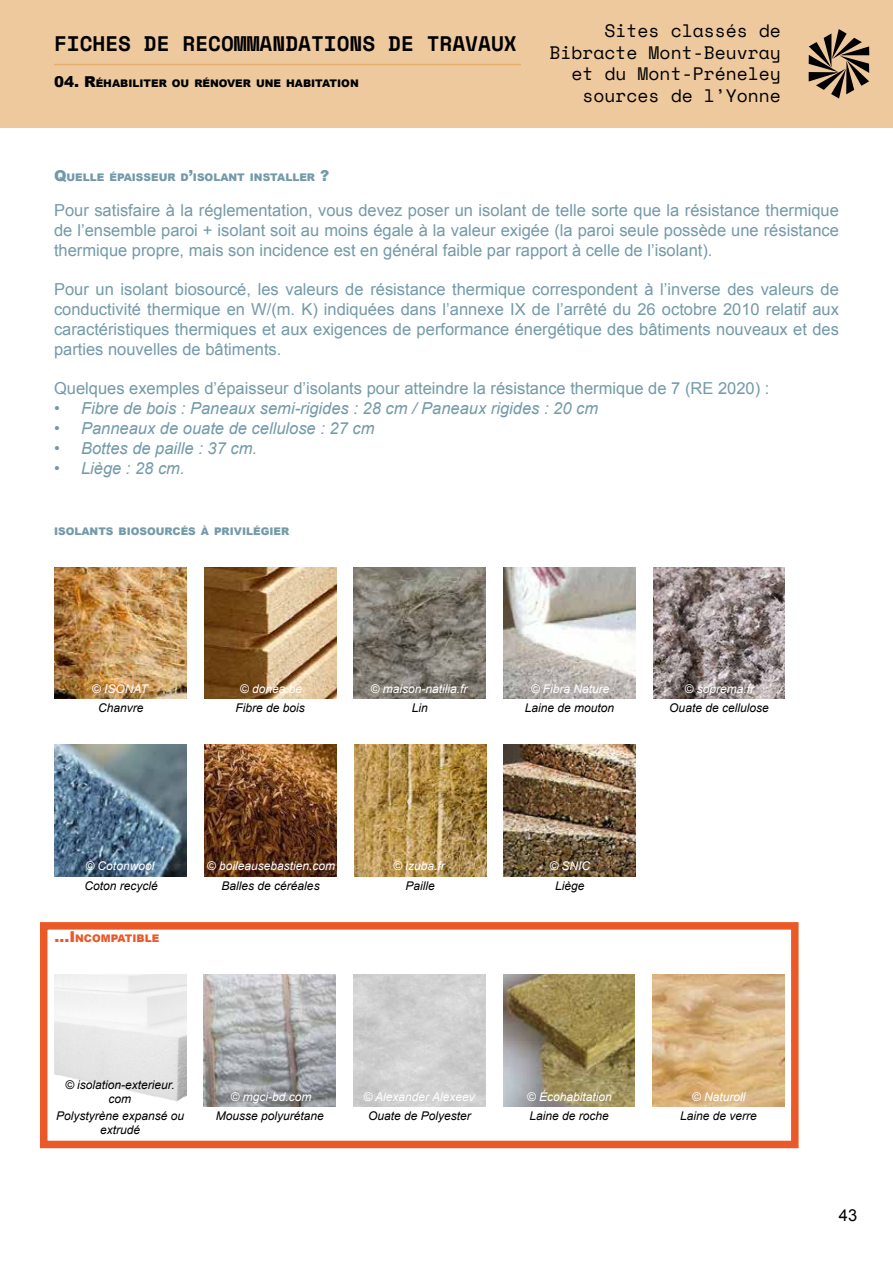
<style>
.page{position:relative;width:893px;height:1263px;background:#fff}
.page>*{position:absolute;margin:0;border:0;box-sizing:border-box;transform-origin:0 0}
.t1{font:700 21px "Space Mono";color:#000}
.t2{font:18px/21.6px "Space Mono";color:#000;text-align:right}
.t3{font:16.5px/19.8px "Arial";color:#739aa8;text-align:justify}
.t4{font:italic 16.5px "Arial";color:#739aa8}
.t5{font:16.5px "Arial";color:#000}
.t6{font:italic 12px/14.4px "Arial";color:#000;text-align:center}
.t7{font:italic 12px "Arial";color:#fff}
.t8{font:900 10.5px "Arial";color:#739aa8}
.t9{font:900 10.5px "Arial";color:#000}
.t10{font:900 10.5px "Arial";color:#ea5927}
.s1{font-size:15px}
</style>
<div class="page">
<div style="left:0;top:0;width:893px;height:128px;background:#eec99e"></div>
<hr style="left:54px;top:64px;width:467px;height:1px;background:#dd933d">
<svg style="left:809px;top:29px;width:60px;height:70px"></svg>
<div style="left:40px;top:922px;width:759px;height:226px;border:8px solid #ea5927"></div>
<img style="left:503px;top:567px;width:132px;height:132px">
<img style="left:653px;top:567px;width:132px;height:132px">
<img style="left:55px;top:745px;width:132px;height:131px">
<img style="left:205px;top:745px;width:132px;height:131px">
<img style="left:354px;top:745px;width:132px;height:131px">
<img style="left:504px;top:745px;width:132px;height:131px">
<img style="left:55px;top:567px;width:132px;height:132px">
<img style="left:204px;top:567px;width:132px;height:132px">
<img style="left:354px;top:567px;width:132px;height:132px">
<img style="left:204px;top:974px;width:132px;height:132px">
<img style="left:503px;top:974px;width:132px;height:132px">
<img style="left:653px;top:974px;width:131px;height:132px">
<img style="left:54px;top:974px;width:132px;height:127px">
<p class="t1" style="left:54px;top:27px;width:464px">FICHES DE RECOMMANDATIONS DE TRAVAUX</p>
<p class="t2" style="left:549px;top:19px;width:233px">Sites classés de<br>Bibracte Mont-Beuvray et du Mont-Préneley sources de l’Yonne</p>
<p class="t9" style="left:54px;top:76px;width:99px"><span class="s1">04. R</span>ÉHABILITER</p>
<p class="t9" style="left:172px;top:76px;width:72px">OU RÉNOVER</p>
<p class="t9" style="left:256px;top:76px;width:18px">UNE</p>
<p class="t9" style="left:286px;top:76px;width:38px">HABITAT</p>
<p class="t9" style="left:337px;top:76px;width:22px">ION</p>
<p class="t8" style="left:54px;top:169px;width:91px"><span class="s1">Q</span>UELLE ÉPAISSE</p>
<p class="t8" style="left:159px;top:169px;width:71px">UR D<span class="s1">’</span>ISOLANT</p>
<p class="t8" style="left:250px;top:169px;width:13px">INSTA</p>
<p class="t8" style="left:285px;top:169px;width:45px">LLER <span class="s1">?</span></p>
<p class="t3" style="left:54px;top:201px;width:786px">Pour satisfaire à la réglementation, vous devez poser un isolant de telle sorte que la résistance thermique de l’ensemble paroi + isolant soit au moins égale à la valeur exigée (la paroi seule possède une résistance thermique propre, mais son incidence est en général faible par rapport à celle de l’isolant).</p>
<p class="t3" style="left:54px;top:280px;width:786px">Pour un isolant biosourcé, les valeurs de résistance thermique correspondent à l’inverse des valeurs de conductivité thermique en W/(m. K) indiquées dans l’annexe IX de l’arrêté du 26 octobre 2010 relatif aux caractéristiques thermiques et aux exigences de performance énergétique des bâtiments nouveaux et des parties nouvelles de bâtiments.</p>
<p class="t3" style="left:54px;top:379px;width:717px">Quelques exemples d’épaisseur d’isolants pour atteindre la résistance thermique de 7 (RE 2020) :</p>
<p class="t4" style="left:54px;top:398px;width:546px">• Fibre de bois : Paneaux semi-rigides : 28 cm / Paneaux rigides : 20 cm</p>
<p class="t4" style="left:54px;top:417px;width:322px">• Panneaux de ouate de cellulose : 27 cm</p>
<p class="t4" style="left:54px;top:437px;width:205px">• Bottes de paille : 37 cm.</p>
<p class="t4" style="left:54px;top:457px;width:132px">• Liège : 28 cm.</p>
<p class="t8" style="left:54px;top:523px;width:37px">ISOLANTS</p>
<p class="t8" style="left:118px;top:523px;width:164px">BIOSOURCÉS À PRIVILÉGIER</p>
<p class="t7" style="left:92px;top:681px;width:57px">© ISONAT</p>
<p class="t7" style="left:240px;top:681px;width:64px">© donea.be</p>
<p class="t7" style="left:371px;top:681px;width:98px">© maison-natilia.fr</p>
<p class="t7" style="left:531px;top:681px;width:80px">© Fibra Nature</p>
<p class="t7" style="left:685px;top:681px;width:71px">© soprema.fr</p>
<p class="t6" style="left:98px;top:701px;width:47px">Chanvre</p>
<p class="t6" style="left:236px;top:701px;width:71px">Fibre de bois</p>
<p class="t6" style="left:412px;top:701px;width:18px">Lin</p>
<p class="t6" style="left:525px;top:701px;width:91px">Laine de mouton</p>
<p class="t6" style="left:669px;top:701px;width:101px">Ouate de cellulose</p>
<p class="t7" style="left:85px;top:858px;width:70px">© Cotonwool</p>
<p class="t7" style="left:207px;top:858px;width:130px">© boileausebastien.com</p>
<p class="t7" style="left:393px;top:858px;width:53px">© izuba.fr</p>
<p class="t7" style="left:549px;top:858px;width:42px">© SNIC</p>
<p class="t6" style="left:84px;top:879px;width:75px">Coton recyclé</p>
<p class="t6" style="left:222px;top:879px;width:100px">Balles de céréales</p>
<p class="t6" style="left:406px;top:879px;width:31px">Paille</p>
<p class="t6" style="left:555px;top:879px;width:31px">Liège</p>
<p class="t10" style="left:54px;top:931px;width:56px"><span class="s1">...I</span> NCOMPAT</p>
<p class="t10" style="left:133px;top:931px;width:27px">IBLE</p>
<p class="t6" style="left:65px;top:1077px;width:111px">© isolation-exterieur. com</p>
<p class="t7" style="left:231px;top:1088px;width:82px">© mgci-bd.com</p>
<p class="t7" style="left:363px;top:1088px;width:113px">© Alexander Alexeev</p>
<p class="t7" style="left:527px;top:1088px;width:86px">© Écohabitation</p>
<p class="t7" style="left:692px;top:1088px;width:55px">© Naturoll</p>
<p class="t6" style="left:56px;top:1108px;width:130px">Polystyrène expansé ou</p>
<p class="t6" style="left:216px;top:1108px;width:110px">Mousse polyurétane</p>
<p class="t6" style="left:368px;top:1108px;width:104px">Ouate de Polyester</p>
<p class="t6" style="left:529px;top:1108px;width:81px">Laine de roche</p>
<p class="t6" style="left:680px;top:1108px;width:78px">Laine de verre</p>
<p class="t6" style="left:100px;top:1123px;width:42px">extrudé</p>
<p class="t5" style="left:839px;top:1204px;width:20px">43</p>
</div>
